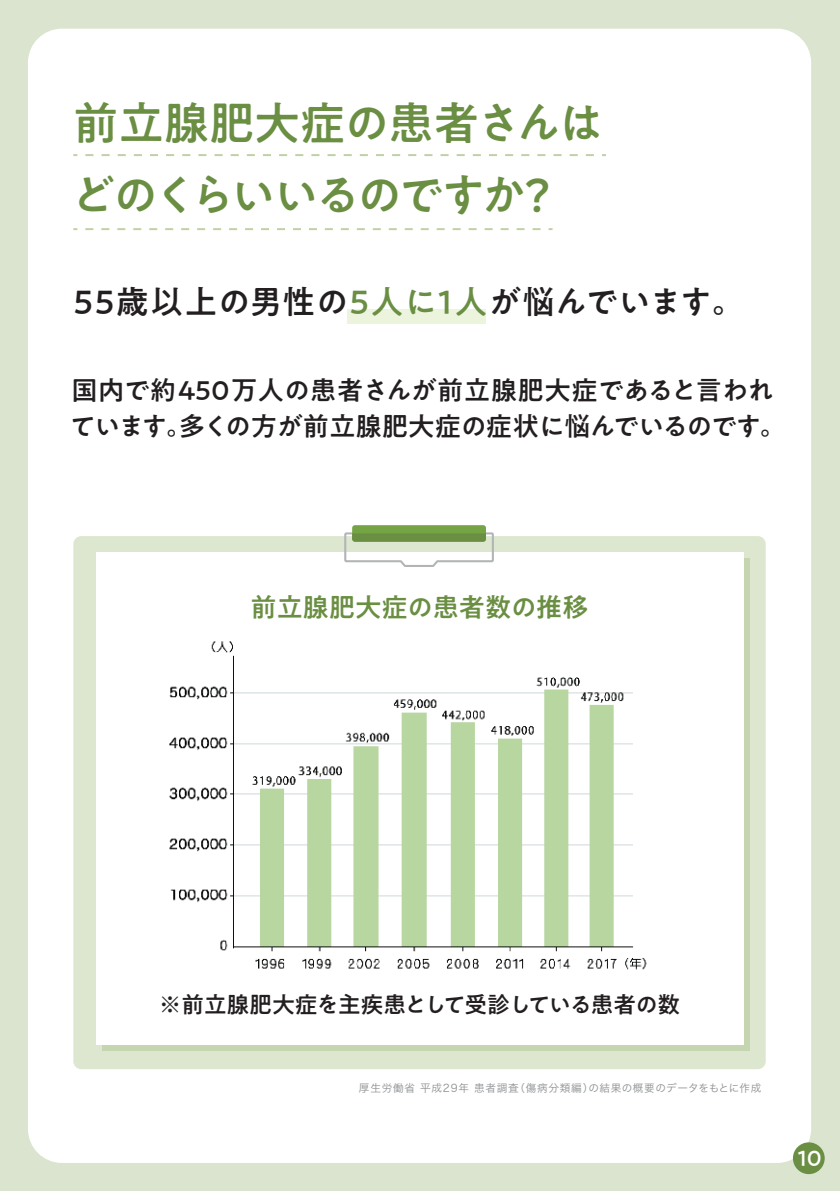
<style>
.page{position:relative;width:840px;height:1191px;background:#fff}
.page>*{position:absolute;margin:0;border:0;box-sizing:border-box;transform-origin:0 0}
.t1{font:500 45.4px/72.2px "PA1 Gothic Std N";letter-spacing:-.065em;color:#6a8e42}
.t2{font:500 32.6px "PA1 Gothic Std N";letter-spacing:.025em;color:#231f20}
.t3{font:500 26.2px/35.4px "PA1 Gothic Std N";letter-spacing:-.01em;color:#231f20}
.t4{font:500 26.2px "PA1 Gothic Std N";color:#6a8e42}
.t5{font:500 22.6px "PA1 Gothic Std N";letter-spacing:-.04em;color:#231f20}
.t6{font:500 21.2px "PA1 Gothic Std N";color:#fff}
.t7{font:10.6px "Hira Kaku Pro W3";letter-spacing:.07em;color:#8d8f92}
.s1{color:#6a8e42}
</style>
<div class="page">
<div style="left:0;top:0;width:839px;height:1191px;background:#dae4ce"></div>
<div style="left:28px;top:29px;width:782px;height:1134px;background:#fff;border-radius:34px"></div>
<div style="left:347px;top:309px;width:138px;height:15px;background:#ecf4de"></div>
<svg style="left:85px;top:154px;width:520px;height:2px"></svg>
<svg style="left:85px;top:228px;width:467px;height:2px"></svg>
<div style="left:73px;top:536px;width:692px;height:533px;background:#dde7d0;border-radius:8px"></div>
<svg style="left:102px;top:558px;width:646px;height:492px;fill:#c4d5af"></svg>
<div style="left:96px;top:552px;width:646px;height:492px;background:#fff"></div>
<img style="left:169px;top:641px;width:478px;height:329px">
<div style="left:352px;top:525px;width:133px;height:16px;background:#74a444;border-radius:3px"></div>
<svg style="left:344px;top:531px;width:150px;height:36px"></svg>
<div style="left:792px;top:1142px;width:32px;height:32px;background:#6a8e42;border-radius:50%"></div>
<h1 class="t1" style="left:71px;top:91px;width:534px">前立腺肥大症の患者さんはどのくらいいるのですか？</h1>
<p class="t2" style="left:73px;top:282px;width:671px">55歳以上の男性の<span class="s1">5人に1人</span>が悩んでいます。</p>
<p class="t3" style="left:70px;top:375px;width:716px">国内で約450万人の患者さんが前立腺肥大症であると言われています。多くの方が前立腺肥大症の症状に悩んでいるのです。</p>
<p class="t4" style="left:250px;top:591px;width:339px">前立腺肥大症の患者数の推移</p>
<p class="t5" style="left:159px;top:991px;width:522px">※前立腺肥大症を主疾患として受診している患者の数</p>
<p class="t7" style="left:359px;top:1078px;width:404px">厚生労働省 平成29年 患者調査（傷病分類編）の結果の概要のデータをもとに作成</p>
<p class="t6" style="left:797px;top:1145px;width:26px">10</p>
</div>
